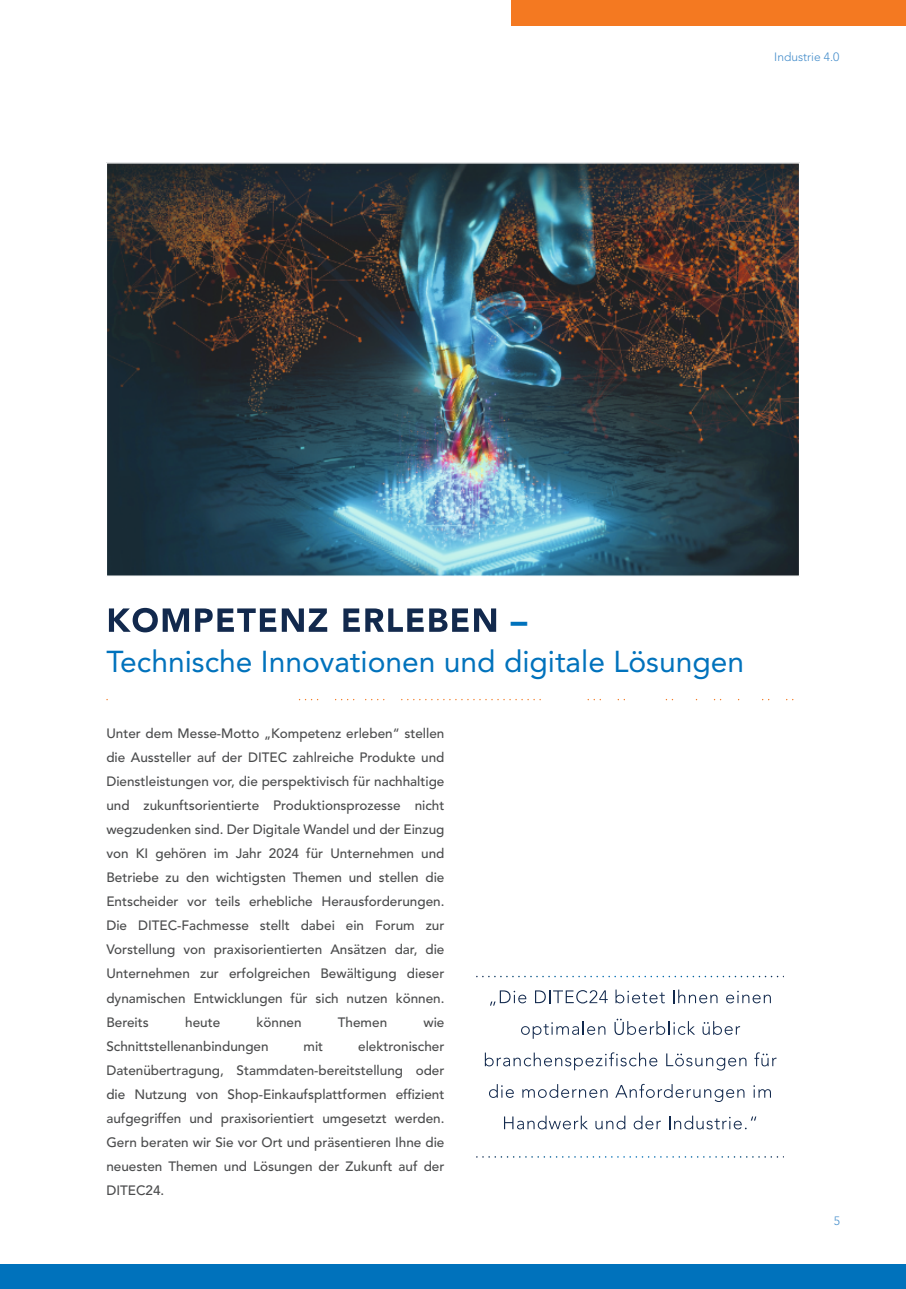
<style>
.page{position:relative;width:906px;height:1289px;background:#fff}
.page>*{position:absolute;margin:0;border:0;box-sizing:border-box;transform-origin:0 0}
.t1{font:900 33px "Avenir LT Pro";color:#0072bc}
.t2{font:30px "Avenir LT Pro";color:#0072bc}
.t3{font:500 13.5px/24px "Avenir LT Pro";color:#4b4c4d;text-align:justify}
.t4{font:300 12px "Avenir LT Pro";color:#448dcb}
</style>
<div class="page">
<svg style="left:109px;top:608px;width:80px;height:24px"></svg>
<svg style="left:195px;top:608px;width:81px;height:24px"></svg>
<svg style="left:282px;top:608px;width:45px;height:24px"></svg>
<svg style="left:343px;top:608px;width:125px;height:24px"></svg>
<svg style="left:474px;top:608px;width:22px;height:24px"></svg>
<svg style="left:107px;top:699px;width:687px;height:1px"></svg>
<svg style="left:476px;top:975px;width:308px;height:2px"></svg>
<svg style="left:476px;top:1156px;width:308px;height:1px"></svg>
<svg style="left:490px;top:990px;width:36px;height:15px"></svg>
<svg style="left:535px;top:990px;width:73px;height:13px"></svg>
<svg style="left:615px;top:989px;width:50px;height:14px"></svg>
<svg style="left:673px;top:989px;width:44px;height:14px"></svg>
<svg style="left:726px;top:990px;width:45px;height:13px"></svg>
<svg style="left:521px;top:1021px;width:84px;height:17px"></svg>
<svg style="left:614px;top:1018px;width:81px;height:16px"></svg>
<svg style="left:702px;top:1021px;width:38px;height:13px"></svg>
<svg style="left:485px;top:1052px;width:172px;height:18px"></svg>
<svg style="left:666px;top:1053px;width:80px;height:17px"></svg>
<svg style="left:754px;top:1052px;width:22px;height:14px"></svg>
<svg style="left:489px;top:1084px;width:25px;height:13px"></svg>
<svg style="left:522px;top:1084px;width:85px;height:13px"></svg>
<svg style="left:615px;top:1083px;width:129px;height:18px"></svg>
<svg style="left:753px;top:1085px;width:18px;height:12px"></svg>
<svg style="left:504px;top:1115px;width:84px;height:14px"></svg>
<svg style="left:595px;top:1115px;width:30px;height:14px"></svg>
<svg style="left:633px;top:1115px;width:28px;height:14px"></svg>
<svg style="left:669px;top:1115px;width:87px;height:14px"></svg>
<div style="left:0;top:1263px;width:906px;height:25px;background:#0072bc"></div>
<img style="left:108px;top:164px;width:690px;height:411px">
<div style="left:511px;top:0;width:395px;height:26px;background:#f47921"></div>
<p class="t4" style="left:774px;top:52px;width:67px">Industrie 4.0</p>
<h1 class="t1" style="left:511px;top:607px;width:18px">–</h1>
<h2 class="t2" style="left:106px;top:649px;width:639px">Technische Innovationen und digitale Lösungen</h2>
<p class="t3" style="left:106px;top:723px;width:340px">Unter dem Messe-Motto „Kompetenz erleben“ stellen die Aussteller auf der DITEC zahlreiche Produkte und Dienstleistungen vor, die perspektivisch für nachhaltige und zukunftsorientierte Produktionsprozesse nicht wegzudenken sind. Der Digitale Wandel und der Einzug von KI gehören im Jahr 2024 für Unternehmen und Betriebe zu den wichtigsten Themen und stellen die Entscheider vor teils erhebliche Herausforderungen.<br>Die DITEC-Fachmesse stellt dabei ein Forum zur Vorstellung von praxisorientierten Ansätzen dar, die Unternehmen zur erfolgreichen Bewältigung dieser dynamischen Entwicklungen für sich nutzen können.<br>Bereits</p>
<p class="t3" style="left:185px;top:1011px;width:37px">heute</p>
<p class="t3" style="left:256px;top:1011px;width:47px">können</p>
<p class="t3" style="left:338px;top:1011px;width:51px">Themen</p>
<p class="t3" style="left:423px;top:1011px;width:22px">wie</p>
<p class="t3" style="left:106px;top:1035px;width:164px">Schnittstellenanbindungen</p>
<p class="t3" style="left:303px;top:1035px;width:21px">mit</p>
<p class="t3" style="left:106px;top:1035px;width:340px;text-indent:252px">elektronischer Datenübertragung, Stammdaten-bereitstellung oder die Nutzung von Shop-Einkaufsplattformen effizient aufgegriffen und praxisorientiert umgesetzt werden.<br>Gern beraten wir Sie vor Ort und präsentieren Ihne die neuesten Themen und Lösungen der Zukunft auf der DITEC24.</p>
<p class="t4" style="left:834px;top:1215px;width:8px">5</p>
</div>
